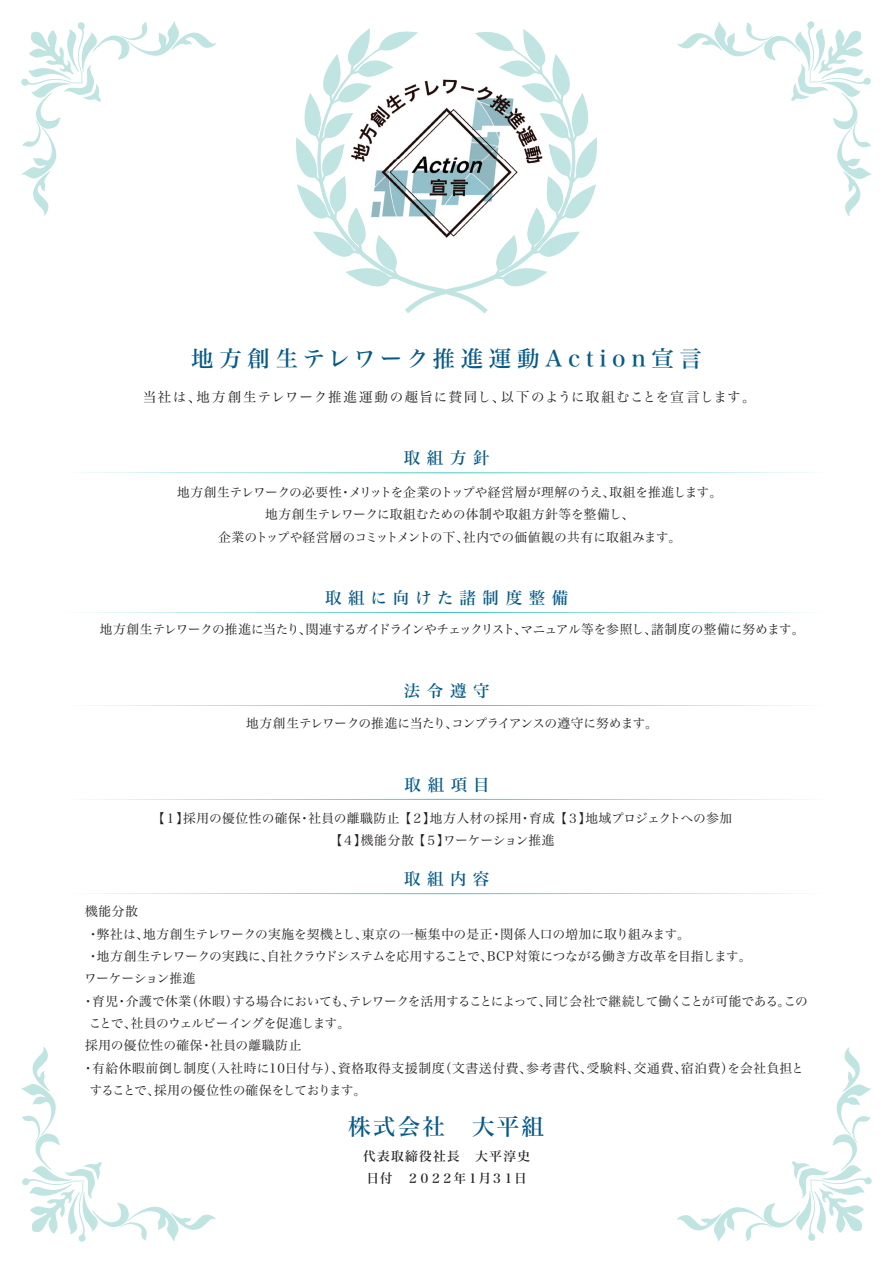
<style>
.page{position:relative;width:893px;height:1263px;background:#fff}
.page>*{position:absolute;margin:0;border:0;box-sizing:border-box;transform-origin:0 0}
.t1{font:22.5px "Hira Min Std N W5";letter-spacing:.25em;color:#075a88}
.t2{font:16.5px "Hira Min Std N W5";letter-spacing:.4em;color:#075a88}
.t3{font:16.5px "Hira Min Std N W5";letter-spacing:.38em;color:#075a88}
.t4{font:13.5px "Hira Min Std N W3";letter-spacing:.085em;color:#231f20}
.t5{font:12.75px/22.4px "Hira Min Std N W3";letter-spacing:-.005em;color:#231f20;text-align:center}
.t6{font:12.75px/22.4px "Hira Min Std N W3";letter-spacing:.015em;color:#231f20;text-align:center}
.t7{font:12.75px "Hira Min Std N W3";letter-spacing:-.04em;color:#231f20}
.t8{font:12.75px "Hira Min Std N W3";letter-spacing:.05em;color:#231f20}
.t9{font:12.75px "Hira Min Std N W3";letter-spacing:-.035em;color:#231f20}
.t10{font:12.75px "Hira Min Std N W3";letter-spacing:-.03em;color:#231f20}
.t11{font:12.75px "Hira Min Std N W3";letter-spacing:-.045em;color:#231f20}
.t12{font:12.75px/22.4px "Hira Min Std N W5";letter-spacing:.04em;color:#231f20}
.t13{font:12.75px "Hira Min Std N W3";letter-spacing:-.05em;color:#231f20}
.t14{font:12.75px "Hira Min Std N W3";letter-spacing:-.06em;color:#231f20}
.t15{font:12.75px "Hira Min Std N W3";letter-spacing:.035em;color:#231f20}
</style>
<div class="page">
<svg style="left:296px;top:28px;width:301px;height:286px"></svg>
<svg style="left:21px;top:21px;width:195px;height:195px"></svg>
<svg style="left:677px;top:21px;width:195px;height:195px"></svg>
<svg style="left:677px;top:1047px;width:195px;height:195px"></svg>
<svg style="left:21px;top:1047px;width:195px;height:195px"></svg>
<svg style="left:84px;top:472px;width:725px;height:1px"></svg>
<svg style="left:84px;top:612px;width:725px;height:1px"></svg>
<svg style="left:84px;top:705px;width:725px;height:1px"></svg>
<img style="left:394px;top:54px;width:105px;height:198px">
<img style="left:341px;top:54px;width:53px;height:211px">
<img style="left:499px;top:54px;width:52px;height:211px">
<img style="left:393px;top:252px;width:106px;height:13px">
<svg style="left:84px;top:893px;width:725px;height:1px"></svg>
<svg style="left:84px;top:799px;width:725px;height:1px"></svg>
<h1 class="t1" style="left:191px;top:342px;width:512px">地方創生テレワーク推進運動Action宣言</h1>
<p class="t4" style="left:143px;top:387px;width:614px">当社は、地方創生テレワーク推進運動の趣旨に賛同し、以下のように取組むことを宣言します。</p>
<p class="t2" style="left:404px;top:446px;width:87px">取組方針</p>
<p class="t5" style="left:177px;top:481px;width:547px">地方創生テレワークの必要性・メリットを企業のトップや経営層が理解のうえ、取組を推進します。地方創生テレワークに取組むための体制や取組方針等を整備し、<br>企業のトップや経営層のコミットメントの下、社内での価値観の共有に取組みます。</p>
<p class="t3" style="left:325px;top:586px;width:245px">取組に向けた諸制度整備</p>
<p class="t9" style="left:100px;top:620px;width:706px">地方創生テレワークの推進に当たり、関連するガイドラインやチェックリスト、マニュアル等を参照し、諸制度の整備に努めます。</p>
<p class="t2" style="left:404px;top:679px;width:87px">法令遵守</p>
<p class="t11" style="left:246px;top:714px;width:413px">地方創生テレワークの推進に当たり、コンプライアンスの遵守に努めます。</p>
<p class="t2" style="left:405px;top:773px;width:87px">取組項目</p>
<p class="t6" style="left:152px;top:806px;width:581px">【１】採用の優位性の確保・社員の離職防止 【２】地方人材の採用・育成 【３】地域プロジェクトへの参加【４】機能分散 【５】ワーケーション推進</p>
<p class="t2" style="left:404px;top:867px;width:87px">取組内容</p>
<p class="t5" style="left:85px;top:900px;width:54px">機能分散</p>
<p class="t5" style="left:87px;top:922px;width:605px">・弊社は、地方創生テレワークの実施を契機とし、東京の一極集中の是正・関係人口の増加に取り組みます。</p>
<p class="t10" style="left:87px;top:947px;width:666px">・地方創生テレワークの実践に、自社クラウドシステムを応用することで、BCP対策につながる働き方改革を目指します。</p>
<p class="t5" style="left:84px;top:967px;width:113px">ワーケーション推進</p>
<p class="t7" style="left:82px;top:992px;width:727px">・育児・介護で休業（休暇）する場合においても、テレワークを活用することによって、同じ会社で継続して働くことが可能である。この</p>
<p class="t14" style="left:89px;top:1014px;width:263px">ことで、社員のウェルビーイングを促進します。</p>
<p class="t15" style="left:85px;top:1036px;width:218px">採用の優位性の確保・社員の離職防止</p>
<p class="t8" style="left:82px;top:1059px;width:724px">・有給休暇前倒し制度（入社時に10日付与）、資格取得支援制度（文書送付費、参考書代、受験料、交通費、宿泊費）を会社負担と</p>
<p class="t13" style="left:89px;top:1081px;width:278px">することで、採用の優位性の確保をしております。</p>
<h1 class="t1" style="left:348px;top:1111px;width:197px">株式会社　大平組</h1>
<p class="t12" style="left:363px;top:1144px;width:169px">代表取締役社長　大平淳史日付　２０２２年１月３１日</p>
</div>
